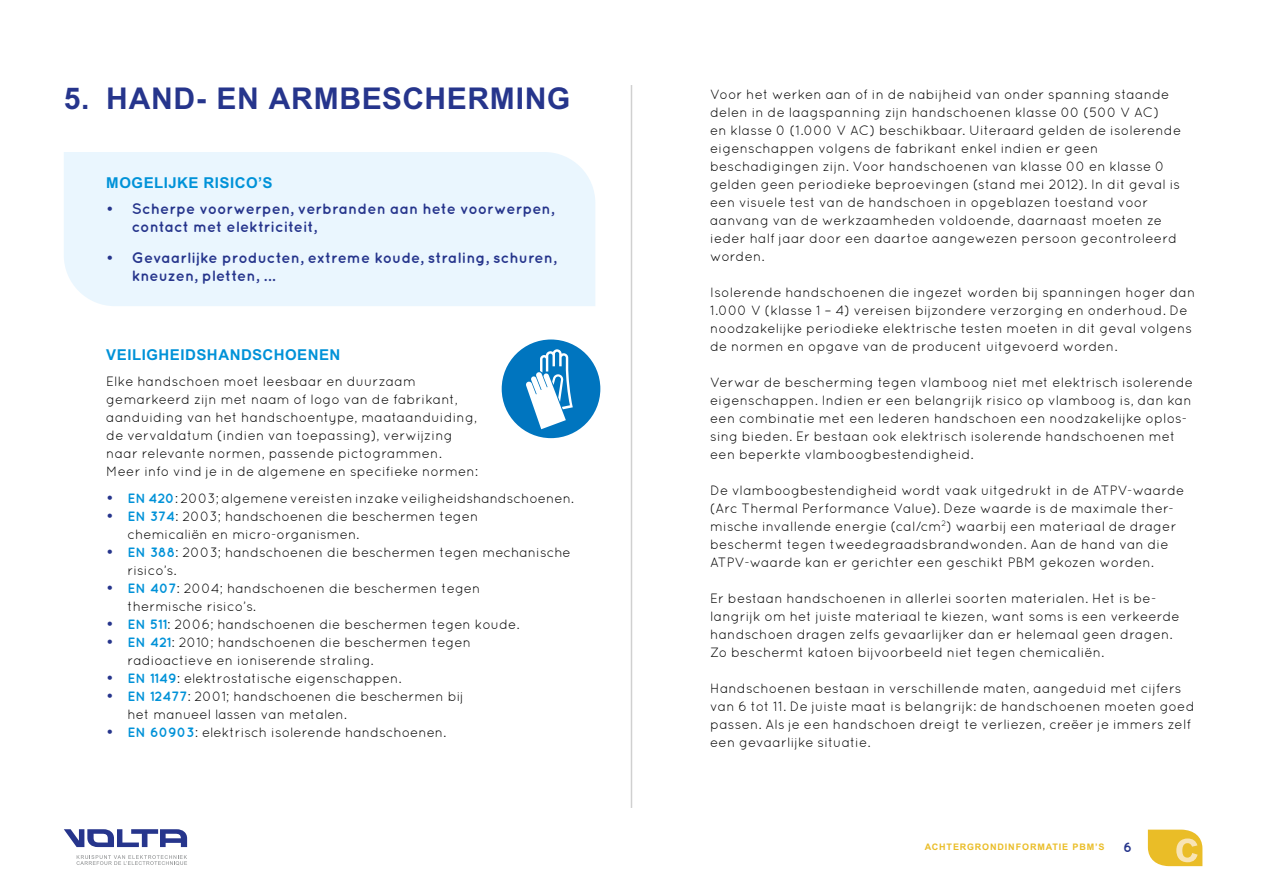
<style>
.page{position:relative;width:1263px;height:893px;background:#fff}
.page>*{position:absolute;margin:0;border:0;box-sizing:border-box;transform-origin:0 0}
._01_Hoofdtitel{font:700 30px "Arial";letter-spacing:.025em;color:#26358c}
.t1{font:700 15px/18px "Quicksand";letter-spacing:.005em;color:#26358c}
._02_Ondertitel{font:700 15px "Arial";letter-spacing:.035em;color:#0092d8}
._03_body{font:13.5px/18px "Quicksand";letter-spacing:.01em;color:#000}
.t2{font:700 13.5px "Quicksand";color:#26358c}
.t3{font:700 9px "Arial";letter-spacing:.1em;color:#eabd27}
.s1{font-weight:700;font-size:15px;color:#26358c}
.s2{font-weight:700;color:#0092d8}
</style>
<div class="page">
<svg style="left:1148px;top:830px;width:54px;height:36px;background:#edc648"></svg>
<hr style="left:631px;top:85px;width:1px;height:723px;background:#d0d0d0">
<div style="left:64px;top:152px;width:531px;height:154px;background:#eaf6fe"></div>
<svg style="left:77px;top:855px;width:110px;height:10px"></svg>
<svg style="left:64px;top:829px;width:123px;height:18px"></svg>
<div style="left:502px;top:339px;width:98px;height:99px;background:#0075bf;border-radius:50%"></div>
<svg style="left:526px;top:349px;width:47px;height:80px"></svg>
<p class="_01_Hoofdtitel" style="left:64px;top:81px;width:508px">5. HAND- EN ARMBESCHERMING</p>
<p class="_02_Ondertitel" style="left:106px;top:173px;width:168px">MOGELIJKE RISICO’S</p>
<p class="t1" style="left:132px;top:199px;width:424px;text-indent:-26px">• Scherpe voorwerpen, verbranden aan hete voorwerpen, contact met elektriciteit,</p>
<p class="t1" style="left:132px;top:248px;width:426px;text-indent:-26px">• Gevaarlijke producten, extreme koude, straling, schuren, kneuzen, pletten, ...</p>
<p class="_02_Ondertitel" style="left:106px;top:345px;width:236px">VEILIGHEIDSHANDSCHOENEN</p>
<p class="_03_body" style="left:106px;top:372px;width:373px">Elke handschoen moet leesbaar en duurzaam gemarkeerd zijn met naam of logo van de fabrikant, aanduiding van het handschoentype, maataanduiding, de vervaldatum (indien van toepassing), verwijzing naar relevante normen, passende pictogrammen.<br>Meer info vind je in de algemene en specifieke normen:</p>
<p class="_03_body" style="left:106px;top:489px;width:469px"><span class="s1">•</span> <span class="s2">EN 420</span>: 2003; algemene vereisten inzake veiligheidshandschoenen.</p>
<p class="_03_body" style="left:128px;top:507px;width:352px;text-indent:-21px"><span class="s1">•</span> <span class="s2">EN 374</span>: 2003; handschoenen die beschermen tegen chemicaliën en micro-organismen.</p>
<p class="_03_body" style="left:128px;top:543px;width:445px;text-indent:-21px"><span class="s1">•</span> <span class="s2">EN 388</span>: 2003; handschoenen die beschermen tegen mechanische risico’s.</p>
<p class="_03_body" style="left:128px;top:579px;width:354px;text-indent:-21px"><span class="s1">•</span> <span class="s2">EN 407</span>: 2004; handschoenen die beschermen tegen thermische risico’s.</p>
<p class="_03_body" style="left:106px;top:615px;width:415px"><span class="s1">•</span> <span class="s2">EN 511</span>: 2006; handschoenen die beschermen tegen koude.</p>
<p class="_03_body" style="left:128px;top:633px;width:345px;text-indent:-21px"><span class="s1">•</span> <span class="s2">EN 421</span>: 2010; handschoenen die beschermen tegen radioactieve en ioniserende straling.</p>
<p class="_03_body" style="left:106px;top:669px;width:297px"><span class="s1">•</span> <span class="s2">EN 1149</span>: elektrostatische eigenschappen.</p>
<p class="_03_body" style="left:128px;top:687px;width:338px;text-indent:-21px"><span class="s1">•</span> <span class="s2">EN 12477</span>: 2001; handschoenen die beschermen bij het manueel lassen van metalen.</p>
<p class="_03_body" style="left:106px;top:723px;width:341px"><span class="s1">•</span> <span class="s2">EN 60903</span>: elektrisch isolerende handschoenen.</p>
<p class="_03_body" style="left:710px;top:85px;width:473px">Voor het werken aan of in de nabijheid van onder spanning staande delen in de laagspanning zijn handschoenen klasse 00 (500 V AC)<br>en klasse 0 (1.000 V AC) beschikbaar. Uiteraard gelden de isolerende eigenschappen volgens de fabrikant enkel indien er geen beschadigingen zijn. Voor handschoenen van klasse 00 en klasse 0 gelden geen periodieke beproevingen (stand mei 2012). In dit geval is een visuele test van de handschoen in opgeblazen toestand voor aanvang van de werkzaamheden voldoende, daarnaast moeten ze ieder half jaar door een daartoe aangewezen persoon gecontroleerd worden.</p>
<p class="_03_body" style="left:710px;top:283px;width:487px">Isolerende handschoenen die ingezet worden bij spanningen hoger dan 1.000 V (klasse 1 – 4) vereisen bijzondere verzorging en onderhoud. De noodzakelijke periodieke elektrische testen moeten in dit geval volgens de normen en opgave van de producent uitgevoerd worden.</p>
<p class="_03_body" style="left:710px;top:373px;width:484px">Verwar de bescherming tegen vlamboog niet met elektrisch isolerende eigenschappen. Indien er een belangrijk risico op vlamboog is, dan kan een combinatie met een lederen handschoen een noodzakelijke oplos&shy;sing bieden. Er bestaan ook elektrisch isolerende handschoenen met een beperkte vlamboogbestendigheid.</p>
<p class="_03_body" style="left:710px;top:481px;width:476px">De vlamboogbestendigheid wordt vaak uitgedrukt in de ATPV-waarde (Arc Thermal Performance Value). Deze waarde is de maximale ther&shy;mische invallende energie (cal/cm<sup>2</sup>) waarbij een materiaal de drager beschermt tegen tweedegraadsbrandwonden. Aan de hand van die ATPV-waarde kan er gerichter een geschikt PBM gekozen worden.</p>
<p class="_03_body" style="left:710px;top:589px;width:471px">Er bestaan handschoenen in allerlei soorten materialen. Het is be&shy;langrijk om het juiste materiaal te kiezen, want soms is een verkeerde handschoen dragen zelfs gevaarlijker dan er helemaal geen dragen.<br>Zo beschermt katoen bijvoorbeeld niet tegen chemicaliën.</p>
<p class="_03_body" style="left:710px;top:679px;width:486px">Handschoenen bestaan in verschillende maten, aangeduid met cijfers van 6 tot 11. De juiste maat is belangrijk: de handschoenen moeten goed passen. Als je een handschoen dreigt te verliezen, creëer je immers zelf een gevaarlijke situatie.</p>
<p class="t3" style="left:925px;top:841px;width:181px">ACHTERGRONDINFORMATIE PBM’S</p>
<p class="t2" style="left:1123px;top:839px;width:10px">6</p>
</div>
